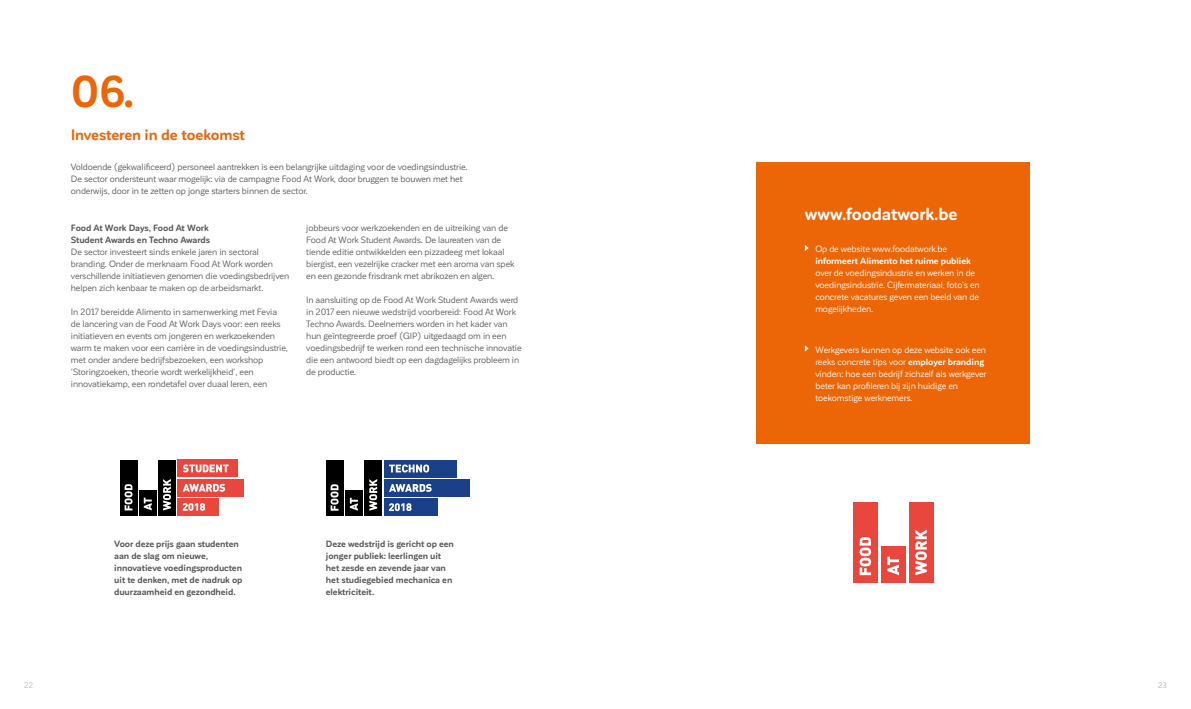
<style>
.page{position:relative;width:1191px;height:709px;background:#fff}
.page>*{position:absolute;margin:0;border:0;box-sizing:border-box;transform-origin:0 0}
.t1{font:700 43.9px "Corporative Sans Rd";color:#ec6608}
.t2{font:700 17.2px "Corporative Sans Rd";letter-spacing:-.005em;color:#fff}
.t3{font:700 15px "Corporative Sans Rd";letter-spacing:-.01em;color:#ec6608}
.t4{font:9px/12px "Corporative Sans Rd";letter-spacing:-.01em;color:#575756}
.t5{font:9px/12px "Corporative Sans Rd";letter-spacing:-.01em;color:#fff}
.t6{font:700 9px/12px "Corporative Sans Rd";letter-spacing:-.01em;color:#575756}
.t7{font:700 9px "Corporative Sans Rd";letter-spacing:-.01em;color:#fff}
.t8{font:8px "Corporative Sans Rd";color:#9d9d9c}
.s1{font-weight:700}
</style>
<div class="page">
<div style="left:120px;top:460px;width:17px;height:55px;background:#000"></div>
<svg style="left:124px;top:484px;width:8px;height:26px"></svg>
<div style="left:139px;top:490px;width:17px;height:25px;background:#000"></div>
<svg style="left:144px;top:497px;width:8px;height:13px"></svg>
<div style="left:158px;top:460px;width:17px;height:55px;background:#000"></div>
<svg style="left:163px;top:479px;width:8px;height:31px"></svg>
<div style="left:178px;top:479px;width:66px;height:17px;background:#e9473d"></div>
<div style="left:178px;top:498px;width:41px;height:17px;background:#e9473d"></div>
<div style="left:178px;top:460px;width:60px;height:17px;background:#e9473d"></div>
<svg style="left:183px;top:464px;width:46px;height:8px"></svg>
<svg style="left:183px;top:484px;width:42px;height:7px"></svg>
<svg style="left:183px;top:503px;width:22px;height:8px"></svg>
<div style="left:326px;top:460px;width:17px;height:56px;background:#000"></div>
<div style="left:384px;top:460px;width:73px;height:17px;background:#1a408a"></div>
<svg style="left:330px;top:484px;width:8px;height:26px"></svg>
<div style="left:345px;top:490px;width:17px;height:26px;background:#000"></div>
<div style="left:384px;top:479px;width:85px;height:17px;background:#1a408a"></div>
<svg style="left:350px;top:498px;width:8px;height:12px"></svg>
<div style="left:364px;top:460px;width:18px;height:56px;background:#000"></div>
<div style="left:384px;top:498px;width:54px;height:18px;background:#1a408a"></div>
<svg style="left:369px;top:479px;width:8px;height:31px"></svg>
<svg style="left:389px;top:464px;width:40px;height:8px"></svg>
<svg style="left:389px;top:484px;width:43px;height:8px"></svg>
<svg style="left:389px;top:503px;width:22px;height:8px"></svg>
<div style="left:756px;top:163px;width:273px;height:281px;background:#ec6608"></div>
<svg style="left:805px;top:245px;width:3px;height:6px"></svg>
<svg style="left:805px;top:345px;width:3px;height:6px"></svg>
<div style="left:853px;top:502px;width:24px;height:80px;background:#e9473d"></div>
<svg style="left:859px;top:537px;width:12px;height:38px"></svg>
<div style="left:881px;top:546px;width:24px;height:36px;background:#e9473d"></div>
<svg style="left:887px;top:556px;width:12px;height:19px"></svg>
<div style="left:908px;top:502px;width:25px;height:80px;background:#e9473d"></div>
<svg style="left:915px;top:529px;width:12px;height:46px"></svg>
<h1 class="t1" style="left:71px;top:67px;width:65px">06.</h1>
<h3 class="t3" style="left:71px;top:127px;width:176px">Investeren in de toekomst</h3>
<p class="t4" style="left:71px;top:161px;width:398px">Voldoende (gekwalificeerd) personeel aantrekken is een belangrijke uitdaging voor de voedingsindustrie.<br>De sector ondersteunt waar mogelijk: via de campagne Food At Work, door bruggen te bouwen met het onderwijs, door in te zetten op jonge starters binnen de sector.</p>
<p class="t6" style="left:71px;top:222px;width:141px">Food At Work Days, Food At Work<br>Student Awards en Techno Awards</p>
<p class="t4" style="left:71px;top:246px;width:220px">De sector investeert sinds enkele jaren in sectoral branding. Onder de merknaam Food At Work worden verschillende initiatieven genomen die voedingsbedrijven helpen zich kenbaar te maken op de arbeidsmarkt.</p>
<p class="t4" style="left:71px;top:306px;width:218px">In 2017 bereidde Alimento in samenwerking met Fevia de lancering van de Food At Work Days voor: een reeks initiatieven en events om jongeren en werkzoekenden warm te maken voor een carrière in de voedingsindustrie, met onder andere bedrijfsbezoeken, een workshop ‘Storingzoeken, theorie wordt werkelijkheid’, een innovatiekamp, een rondetafel over duaal leren, een</p>
<p class="t4" style="left:306px;top:222px;width:210px">jobbeurs voor werkzoekenden en de uitreiking van de Food At Work Student Awards. De laureaten van de tiende editie ontwikkelden een pizzadeeg met lokaal biergist, een vezelrijke cracker met een aroma van spek en een gezonde frisdrank met abrikozen en algen.</p>
<p class="t4" style="left:306px;top:294px;width:217px">In aansluiting op de Food At Work Student Awards werd in 2017 een nieuwe wedstrijd voorbereid: Food At Work Techno Awards. Deelnemers worden in het kader van hun geïntegreerde proef (GIP) uitgedaagd om in een voedingsbedrijf te werken rond een technische innovatie die een antwoord biedt op een dagdagelijks probleem in de productie.</p>
<p class="t6" style="left:114px;top:537px;width:130px">Voor deze prijs gaan studenten aan de slag om nieuwe, innovatieve voedingsproducten uit te denken, met de nadruk op duurzaamheid en gezondheid.</p>
<p class="t6" style="left:326px;top:537px;width:130px">Deze wedstrijd is gericht op een jonger publiek: leerlingen uit het zesde en zevende jaar van het studiegebied mechanica en elektriciteit.</p>
<h2 class="t2" style="left:805px;top:204px;width:154px">www.foodatwork.be</h2>
<p class="t5" style="left:815px;top:243px;width:133px">Op de website www.foodatwork.be</p>
<p class="t7" style="left:815px;top:256px;width:157px">informeert Alimento het ruime publiek</p>
<p class="t5" style="left:815px;top:267px;width:166px">over de voedingsindustrie en werken in de voedingsindustrie. Cijfermateriaal, foto’s en concrete vacatures geven een beeld van de mogelijkheden.</p>
<p class="t5" style="left:815px;top:343px;width:173px">Werkgevers kunnen op deze website ook een reeks concrete tips voor <span class="s1">employer branding </span>vinden: hoe een bedrijf zichzelf als werkgever beter kan profileren bij zijn huidige en toekomstige werknemers.</p>
<p class="t8" style="left:24px;top:681px;width:11px">22</p>
<p class="t8" style="left:1157px;top:681px;width:11px">23</p>
</div>
